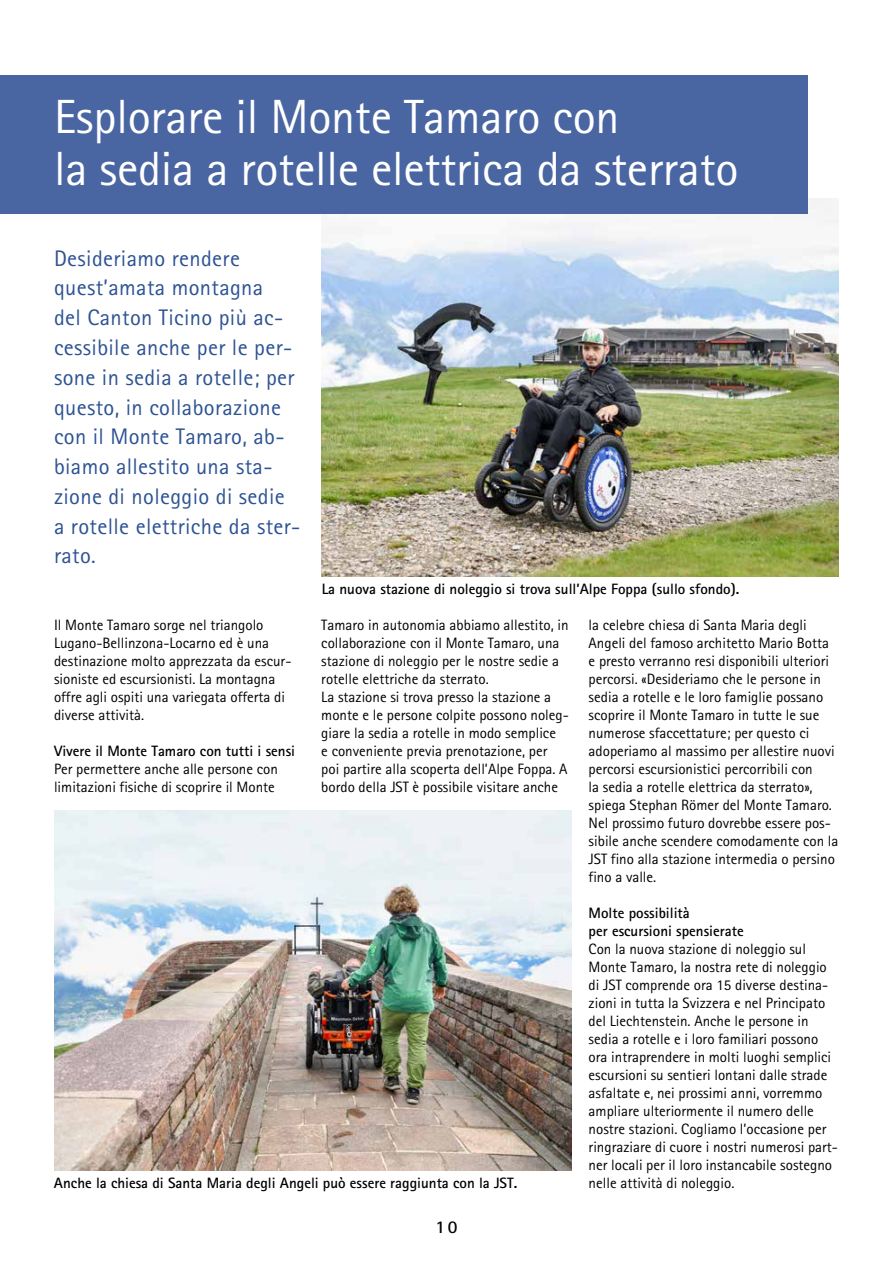
<style>
.page{position:relative;width:893px;height:1263px;background:#fff}
.page>*{position:absolute;margin:0;border:0;box-sizing:border-box;transform-origin:0 0}
.t1{font:48px/52.5px "Rotis Sans Serif";letter-spacing:-.005em;color:#fff}
.t2{font:22.5px/29.7px "Rotis Sans Serif";letter-spacing:.015em;color:#2d5393}
.t3{font:700 18px "Rotis Sans Serif";color:#000}
.t4{font:15px/18px "Rotis Sans Serif";color:#000}
.t5{font:700 15px/18px "Rotis Sans Serif";color:#000}
</style>
<div class="page">
<img style="left:322px;top:198px;width:517px;height:378px">
<div style="left:0;top:75px;width:808px;height:139px;background:#4a66a2"></div>
<img style="left:54px;top:810px;width:517px;height:360px">
<h1 class="t1" style="left:54px;top:90px;width:686px">Esplorare il Monte Tamaro con<br>la sedia a rotelle elettrica da sterrato</h1>
<p class="t2" style="left:54px;top:243px;width:248px">Desideriamo rendere quest’amata montagna<br>del Canton Ticino più ac&shy;cessibile anche per le per&shy;sone in sedia a rotelle; per questo, in collaborazione con il Monte Tamaro, ab&shy;biamo allestito una sta&shy;zione di noleggio di sedie a rotelle elettriche da ster&shy;rato.</p>
<p class="t5" style="left:322px;top:580px;width:419px">La nuova stazione di noleggio si trova sull’Alpe Foppa (sullo sfondo).</p>
<p class="t4" style="left:321px;top:616px;width:249px">Tamaro in autonomia abbiamo allestito, in collaborazione con il Monte Tamaro, una stazione di noleggio per le nostre sedie a rotelle elettriche da sterrato.<br>La stazione si trova presso la stazione a monte e le persone colpite possono noleg&shy;giare la sedia a rotelle in modo semplice<br>e conveniente previa prenotazione, per poi partire alla scoperta dell’Alpe Foppa. A bordo della JST è possibile visitare anche</p>
<p class="t4" style="left:589px;top:616px;width:251px">la celebre chiesa di Santa Maria degli Angeli del famoso architetto Mario Botta e presto verranno resi disponibili ulteriori percorsi. «Desideriamo che le persone in sedia a rotelle e le loro famiglie possano scoprire il Monte Tamaro in tutte le sue numerose sfaccettature; per questo ci adoperiamo al massimo per allestire nuovi percorsi escursionistici percorribili con<br>la sedia a rotelle elettrica da sterrato», spiega Stephan Römer del Monte Tamaro.<br>Nel prossimo futuro dovrebbe essere pos&shy;sibile anche scendere comodamente con la JST fino alla stazione intermedia o persino fino a valle.</p>
<p class="t5" style="left:589px;top:904px;width:157px">Molte possibilità<br>per escursioni spensierate</p>
<p class="t4" style="left:589px;top:940px;width:251px">Con la nuova stazione di noleggio sul Monte Tamaro, la nostra rete di noleggio di JST comprende ora 15 diverse destina&shy;zioni in tutta la Svizzera e nel Principato del Liechtenstein. Anche le persone in sedia a rotelle e i loro familiari possono ora intraprendere in molti luoghi semplici escursioni su sentieri lontani dalle strade asfaltate e, nei prossimi anni, vorremmo ampliare ulteriormente il numero delle nostre stazioni. Cogliamo l’occasione per ringraziare di cuore i nostri numerosi part&shy;ner locali per il loro instancabile sostegno nelle attività di noleggio.</p>
<p class="t4" style="left:54px;top:616px;width:239px">Il Monte Tamaro sorge nel triangolo Lugano-Bellinzona-Locarno ed è una destinazione molto apprezzata da escur&shy;sioniste ed escursionisti. La montagna offre agli ospiti una variegata offerta di diverse attività.</p>
<p class="t5" style="left:54px;top:742px;width:243px">Vivere il Monte Tamaro con tutti i sensi</p>
<p class="t4" style="left:54px;top:760px;width:225px">Per permettere anche alle persone con limitazioni fisiche di scoprire il Monte</p>
<p class="t5" style="left:54px;top:1174px;width:465px">Anche la chiesa di Santa Maria degli Angeli può essere raggiunta con la JST.</p>
<p class="t3" style="left:435px;top:1215px;width:24px">10</p>
</div>
